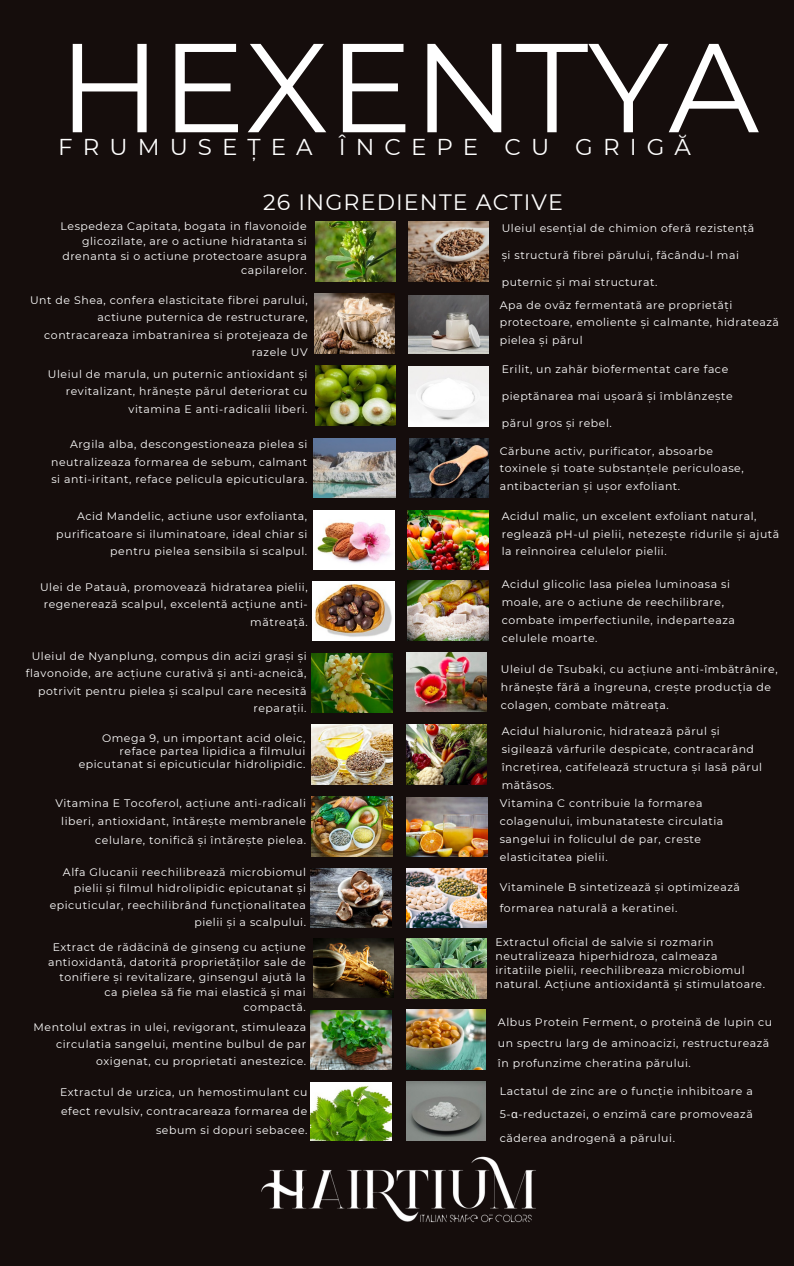
<style>
.page{position:relative;width:794px;height:1266px;background:#fff}
.page>*{position:absolute;margin:0;border:0;box-sizing:border-box;transform-origin:0 0}
.t1{font:126.23px "Montserrat";color:#fff}
.t2{font:22.88px "Montserrat";letter-spacing:.44em;color:#fff}
.t3{font:22.2px "Montserrat";letter-spacing:.05em;color:#fff}
.t4{font:10.88px/17.4px "Montserrat";letter-spacing:.05em;color:#fff;text-align:right}
.s1{font-family:"Noto Sans"}
</style>
<div class="page">
<div style="left:0;top:0;width:793px;height:1266px;background:#150d0c"></div>
<img style="left:261px;top:1156px;width:275px;height:67px">
<img style="left:315px;top:222px;width:80px;height:59px">
<img style="left:408px;top:222px;width:80px;height:59px">
<img style="left:314px;top:294px;width:80px;height:59px">
<img style="left:408px;top:367px;width:80px;height:59px">
<img style="left:315px;top:366px;width:80px;height:60px">
<img style="left:406px;top:938px;width:80px;height:60px">
<img style="left:313px;top:438px;width:82px;height:59px">
<img style="left:409px;top:438px;width:79px;height:59px">
<img style="left:407px;top:510px;width:81px;height:59px">
<img style="left:313px;top:510px;width:81px;height:59px">
<img style="left:407px;top:581px;width:81px;height:59px">
<img style="left:312px;top:581px;width:83px;height:59px">
<img style="left:406px;top:652px;width:80px;height:59px">
<img style="left:311px;top:653px;width:81px;height:59px">
<img style="left:406px;top:724px;width:80px;height:60px">
<img style="left:311px;top:724px;width:81px;height:60px">
<img style="left:311px;top:796px;width:81px;height:60px">
<img style="left:406px;top:797px;width:81px;height:60px">
<img style="left:406px;top:868px;width:80px;height:59px">
<img style="left:310px;top:868px;width:81px;height:59px">
<img style="left:310px;top:1011px;width:81px;height:59px">
<img style="left:408px;top:295px;width:80px;height:58px">
<img style="left:406px;top:1009px;width:79px;height:61px">
<img style="left:406px;top:1081px;width:79px;height:60px">
<img style="left:310px;top:1082px;width:81px;height:59px">
<img style="left:313px;top:938px;width:80px;height:59px">
<p class="t1" style="left:58px;top:10px;width:701px">HEXENTYA</p>
<p class="t2" style="left:58px;top:133px;width:256px">FRUMUSEȚEA</p>
<p class="t2" style="left:338px;top:133px;width:353px">ÎNCEPE CU GRIGĂ</p>
<p class="t3" style="left:263px;top:188px;width:301px">26 INGREDIENTE ACTIVE</p>
<p class="t4" style="left:61px;top:219px;width:247px;line-height:14.6px">Lespedeza Capitata, bogata in flavonoide glicozilate, are o actiune hidratanta si drenanta si o actiune protectoare asupra capilarelor.</p>
<p class="t4" style="left:501px;top:220px;width:254px">Uleiul esențial de chimion oferă rezistență</p>
<p class="t4" style="left:501px;top:247px;width:238px">și structură fibrei părului, făcându-l mai</p>
<p class="t4" style="left:501px;top:274px;width:157px">puternic și mai structurat.</p>
<p class="t4" style="left:30px;top:291px;width:279px">Unt de Shea, confera elasticitate fibrei parului, actiune puternica de restructurare, contracareaza imbatranirea si protejeaza de razele UV</p>
<h1 class="t4" style="left:48px;top:365px;width:261px">Uleiul de marula, un puternic antioxidant și revitalizant, hrănește părul deteriorat cu vitamina E anti-radicalii liberi.</h1>
<h1 class="t4" style="left:51px;top:436px;width:257px;text-align:justify;text-indent:19px">Argila alba, descongestioneaza pielea si neutralizeaza formarea de sebum, calmant si anti-iritant, reface pelicula epicuticulara.</h1>
<p class="t4" style="left:56px;top:508px;width:252px">Acid Mandelic, actiune usor exfolianta, purificatoare si iluminatoare, ideal chiar si pentru pielea sensibila si scalpul.</p>
<p class="t4" style="left:40px;top:578px;width:269px">Ulei de Patauà, promovează hidratarea pielii, regenerează scalpul, excelentă acțiune anti&shy;mătreață.</p>
<p class="t4" style="left:26px;top:647px;width:282px">Uleiul de Nyanplung, compus din acizi grași și flavonoide, are acțiune curativă și anti-acneică, potrivit pentru pielea și scalpul care necesită reparații.</p>
<p class="t4" style="left:79px;top:732px;width:228px;line-height:12.9px">Omega 9, un important acid oleic, reface partea lipidica a filmului epicutanat si epicuticular hidrolipidic.</p>
<p class="t4" style="left:55px;top:793px;width:252px;line-height:18.6px">Vitamina E Tocoferol, acțiune anti-radicali liberi, antioxidant, întărește membranele celulare, tonifică și întărește pielea.</p>
<p class="t4" style="left:50px;top:863px;width:258px;line-height:16.9px">Alfa Glucanii reechilibrează microbiomul pielii și filmul hidrolipidic epicutanat și epicuticular, reechilibrând funcționalitatea pielii și a scalpului.</p>
<p class="t4" style="left:48px;top:939px;width:259px;line-height:15.1px">Extract de rădăcină de ginseng cu acțiune antioxidantă, datorită proprietăților sale de tonifiere și revitalizare, ginsengul ajută la ca pielea să fie mai elastică și mai compactă.</p>
<p class="t4" style="left:34px;top:1019px;width:274px;line-height:16.9px">Mentolul extras in ulei, revigorant, stimuleaza circulatia sangelui, mentine bulbul de par oxigenat, cu proprietati anestezice.</p>
<p class="t4" style="left:60px;top:1082px;width:249px;line-height:19.1px">Extractul de urzica, un hemostimulant cu efect revulsiv, contracareaza formarea de sebum si dopuri sebacee.</p>
<p class="t4" style="left:499px;top:296px;width:281px;text-align:left">Apa de ovăz fermentată are proprietăți protectoare, emoliente și calmante, hidratează pielea și părul</p>
<p class="t4" style="left:501px;top:360px;width:228px">Erilit, un zahăr biofermentat care face</p>
<p class="t4" style="left:501px;top:387px;width:232px">pieptănarea mai ușoară și îmblânzește</p>
<p class="t4" style="left:501px;top:414px;width:111px">părul gros și rebel.</p>
<p class="t4" style="left:499px;top:442px;width:245px;text-align:left">Cărbune activ, purificator, absoarbe toxinele și toate substanțele periculoase, antibacterian și ușor exfoliant.</p>
<p class="t4" style="left:501px;top:508px;width:279px;text-align:left">Acidul malic, un excelent exfoliant natural, reglează pH-ul pielii, netezește ridurile și ajută la reînnoirea celulelor pielii.</p>
<p class="t4" style="left:501px;top:575px;width:234px;line-height:18px;text-align:left">Acidul glicolic lasa pielea luminoasa si moale, are o actiune de reechilibrare, combate imperfectiunile, indeparteaza celulele moarte.</p>
<p class="t4" style="left:500px;top:660px;width:278px;line-height:18px;text-align:left">Uleiul de Tsubaki, cu acțiune anti-îmbătrânire, hrănește fără a îngreuna, crește producția de colagen, combate mătreața.</p>
<p class="t4" style="left:501px;top:722px;width:262px;line-height:18px;text-align:left">Acidul hialuronic, hidratează părul și sigilează vârfurile despicate, contracarând încrețirea, catifelează structura și lasă părul mătăsos.</p>
<p class="t4" style="left:499px;top:794px;width:225px;line-height:18px;text-align:left">Vitamina C contribuie la formarea colagenului, imbunatateste circulatia sangelui in foliculul de par, creste elasticitatea pielii.</p>
<p class="t4" style="left:499px;top:877px;width:241px;line-height:20.9px;text-align:left">Vitaminele B sintetizează și optimizează formarea naturală a keratinei.</p>
<p class="t4" style="left:495px;top:934px;width:271px;line-height:14.1px;text-align:left">Extractul oficial de salvie si rozmarin neutralizeaza hiperhidroza, calmeaza iritatiile pielii, reechilibreaza microbiomul natural. Acțiune antioxidantă și stimulatoare.</p>
<p class="t4" style="left:497px;top:1012px;width:276px;line-height:20.2px;text-align:left">Albus Protein Ferment, o proteină de lupin cu un spectru larg de aminoacizi, restructurează în profunzime cheratina părului.</p>
<p class="t4" style="left:499px;top:1078px;width:254px;line-height:23.6px;text-align:justify">Lactatul de zinc are o funcție inhibitoare a 5-<span class="s1">α</span>-reductazei, o enzimă care promovează căderea androgenă a părului.</p>
</div>
